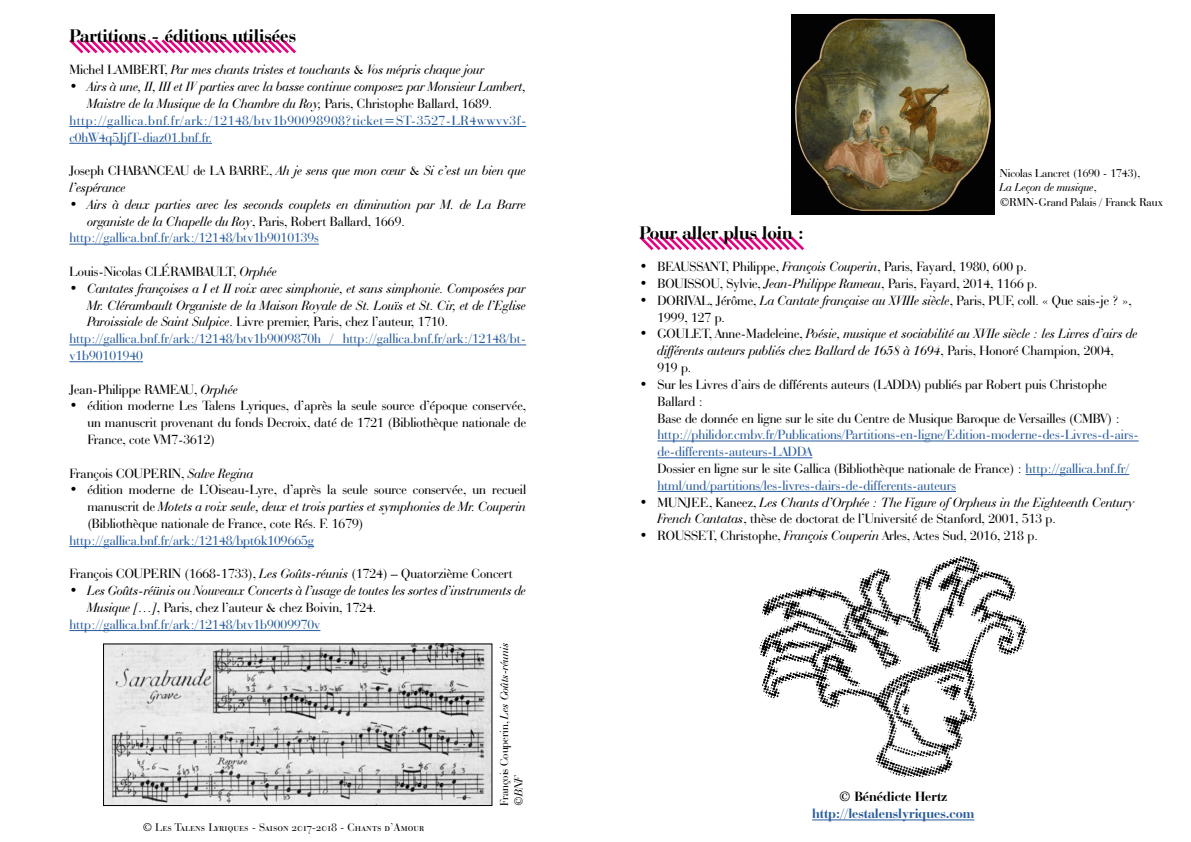
<style>
.page{position:relative;width:1191px;height:842px;background:#fff}
.page>*{position:absolute;margin:0;border:0;box-sizing:border-box;transform-origin:0 0}
.t1{font:700 19px "Bauer Bodoni BT";color:#000}
.t2{font:14px/16.8px "Bauer Bodoni BT";color:#000}
.t3{font:italic 14px/16.8px "Bauer Bodoni BT";color:#000}
.t4{font:14px/16.8px "Bauer Bodoni BT";color:#275b9b}
.t5{font:14px "Bauer Bodoni BT";letter-spacing:.04em;color:#275b9b}
.t6{font:700 14px "Bauer Bodoni BT";color:#275b9b}
.t7{font:700 14px "Bauer Bodoni BT";color:#000}
.t8{font:12px/14.4px "Bauer Bodoni BT";color:#000}
.t9{font:italic 12px/14.4px "Bauer Bodoni BT";color:#000}
.t10{font:11px "Bauer Bodoni Roman SC";color:#000}
.s1{font-style:normal}
.s2{font-style:italic}
.s3{color:#000}
</style>
<div class="page">
<svg style="left:639px;top:236px;width:165px;height:15px"></svg>
<hr style="left:657px;top:441px;width:481px;height:1px;background:#275b9b">
<hr style="left:657px;top:457px;width:155px;height:1px;background:#275b9b">
<hr style="left:1025px;top:474px;width:104px;height:1px;background:#275b9b">
<hr style="left:657px;top:491px;width:299px;height:1px;background:#275b9b">
<hr style="left:812px;top:819px;width:162px;height:1px;background:#275b9b">
<img style="left:759px;top:556px;width:269px;height:222px">
<svg style="left:69px;top:39px;width:227px;height:15px"></svg>
<hr style="left:69px;top:126px;width:457px;height:1px;background:#275b9b">
<hr style="left:69px;top:143px;width:143px;height:1px;background:#275b9b">
<hr style="left:69px;top:244px;width:250px;height:1px;background:#275b9b">
<hr style="left:69px;top:344px;width:457px;height:1px;background:#275b9b">
<hr style="left:69px;top:361px;width:74px;height:1px;background:#275b9b">
<hr style="left:69px;top:546px;width:245px;height:1px;background:#275b9b">
<hr style="left:69px;top:630px;width:251px;height:1px;background:#275b9b">
<img style="left:105px;top:645px;width:385px;height:159px">
<div style="left:103px;top:643px;width:389px;height:163px;border:1px solid #000"></div>
<img style="left:792px;top:14px;width:202px;height:201px">
<h1 class="t1" style="left:69px;top:24px;width:228px">Partitions - éditions utilisées</h1>
<p class="t3" style="left:69px;top:61px;width:417px"><span class="s1">Michel LAMBERT,</span> Par mes chants tristes et touchants <span class="s1">&amp;</span> Vos mépris chaque jour</p>
<p class="t3" style="left:69px;top:78px;width:458px">• Airs à une, II, III et IV parties avec la basse continue composez par Monsieur Lambert,</p>
<p class="t3" style="left:87px;top:95px;width:406px">Maistre de la Musique de la Chambre du Roy, <span class="s1">Paris, Christophe Ballard, 1689.</span></p>
<p class="t5" style="left:69px;top:112px;width:458px">http://gallica.bnf.fr/ark:/12148/btv1b90098908?ticket=ST-3527-LR4wwvv3f-</p>
<p class="t4" style="left:69px;top:128px;width:144px">c0hW4q5JjfT-diaz01.bnf.fr.</p>
<p class="t3" style="left:69px;top:162px;width:458px"><span class="s1">Joseph CHABANCEAU de LA BARRE,</span> Ah je sens que mon cœur <span class="s1">&amp;</span> Si c’est un bien que l’espérance</p>
<p class="t3" style="left:69px;top:196px;width:458px">• Airs à deux parties avec les seconds couplets en diminution par M. de La Barre</p>
<p class="t3" style="left:87px;top:212px;width:319px">organiste de la Chapelle du Roy<span class="s1">, Paris, Robert Ballard, 1669.</span></p>
<p class="t4" style="left:69px;top:229px;width:251px">http://gallica.bnf.fr/ark:/12148/btv1b9010139s</p>
<p class="t2" style="left:69px;top:263px;width:209px">Louis-Nicolas CLÉRAMBAULT, <span class="s2">Orphée</span></p>
<p class="t3" style="left:69px;top:280px;width:458px">• Cantates françoises a I et II voix avec simphonie, et sans simphonie. Composées par</p>
<p class="t3" style="left:87px;top:296px;width:440px">Mr. Clérambault Organiste de la Maison Royale de St. Louïs et St. Cir, et de l’Eglise</p>
<p class="t2" style="left:87px;top:313px;width:362px"><span class="s2">Paroissiale de Saint Sulpice</span>. Livre premier, Paris, chez l’auteur, 1710.</p>
<p class="t4" style="left:69px;top:330px;width:458px">http://gallica.bnf.fr/ark:/12148/btv1b9009870h / http://gallica.bnf.fr/ark:/12148/bt-</p>
<p class="t4" style="left:69px;top:347px;width:75px">v1b90101940</p>
<p class="t2" style="left:69px;top:380px;width:170px">Jean-Philippe RAMEAU, <span class="s2">Orphée</span></p>
<p class="t2" style="left:87px;top:397px;width:440px;text-align:justify;text-indent:-18px">• édition moderne Les Talens Lyriques, d’après la seule source d’époque conservée, un manuscrit provenant du fonds Decroix, daté de 1721 (Bibliothèque nationale de France, cote VM7-3612)</p>
<p class="t2" style="left:69px;top:464px;width:186px">François COUPERIN, <span class="s2">Salve Regina</span></p>
<p class="t2" style="left:87px;top:481px;width:440px;text-align:justify;text-indent:-18px">• édition moderne de L’Oiseau-Lyre, d’après la seule source conservée, un recueil manuscrit de <span class="s2">Motets a voix seule, deux et trois parties et symphonies de Mr. Couperin </span>(Bibliothèque nationale de France, cote Rés. F. 1679)</p>
<p class="t4" style="left:69px;top:532px;width:246px">http://gallica.bnf.fr/ark:/12148/bpt6k109665g</p>
<p class="t2" style="left:69px;top:565px;width:445px">François COUPERIN (1668-1733), <span class="s2">Les Goûts-réunis</span> (1724) – Quatorzième Concert</p>
<p class="t3" style="left:69px;top:582px;width:458px">• Les Goûts-réünis ou Nouveaux Concerts à l’usage de toutes les sortes d’instruments de</p>
<p class="t2" style="left:87px;top:599px;width:290px"><span class="s2">Musique […]</span>, Paris, chez l’auteur &amp; chez Boivin, 1724.</p>
<p class="t4" style="left:69px;top:616px;width:253px">http://gallica.bnf.fr/ark:/12148/btv1b9009970v</p>
<p class="t10" style="left:143px;top:820px;width:283px">© Les Talens Lyriques - Saison 2017-2018 - Chants d’Amour</p>
<p class="t9" style="left:497px;top:806px;width:165px;rotate:-90deg"><span class="s1">François Couperin,</span> Les Goûts-réunis ©BNF</p>
<p class="t8" style="left:999px;top:166px;width:165px">Nicolas Lancret (1690 - 1743),<br><span class="s2">La Leçon de musique</span>, ©RMN-Grand Palais / Franck Raux</p>
<h1 class="t1" style="left:639px;top:221px;width:166px">Pour aller plus loin :</h1>
<p class="t2" style="left:639px;top:258px;width:389px">• BEAUSSANT, Philippe, <span class="s2">François Couperin</span>, Paris, Fayard, 1980, 600 p.</p>
<p class="t2" style="left:639px;top:275px;width:399px">• BOUISSOU, Sylvie, <span class="s2">Jean-Philippe Rameau</span>, Paris, Fayard, 2014, 1166 p.</p>
<p class="t2" style="left:657px;top:292px;width:476px;text-indent:-18px">• DORIVAL, Jérôme, <span class="s2">La Cantate française au XVIIIe siècle</span>, Paris, PUF, coll. « Que sais-je ? »,<br>1999, 127 p.</p>
<p class="t3" style="left:657px;top:325px;width:481px;text-indent:-18px"><span class="s1">• GOULET, Anne-Madeleine,</span> Poésie, musique et sociabilité au XVIIe siècle : les Livres d’airs de différents auteurs publiés chez Ballard de 1658 à 1694<span class="s1">, Paris, Honoré Champion, 2004,<br>919 p.</span></p>
<p class="t2" style="left:657px;top:376px;width:464px;text-indent:-18px">• Sur les Livres d’airs de différents auteurs (LADDA) publiés par Robert puis Christophe<br>Ballard :<br>Base de donnée en ligne sur le site du Centre de Musique Baroque de Versailles (CMBV) :</p>
<p class="t4" style="left:657px;top:426px;width:483px">http://philidor.cmbv.fr/Publications/Partitions-en-ligne/Edition-moderne-des-Livres-d-airs&shy;de-differents-auteurs-LADDA<br><span class="s3">Dossier en ligne sur le site Gallica (Bibliothèque nationale de France) :</span> http://gallica.bnf.fr/ html/und/partitions/les-livres-dairs-de-differents-auteurs</p>
<p class="t3" style="left:657px;top:493px;width:478px;text-indent:-18px"><span class="s1">• MUNJEE, Kaneez,</span> Les Chants d’Orphée : The Figure of Orpheus in the Eighteenth Century<br>French Cantatas<span class="s1">, thèse de doctorat de l’Université de Stanford, 2001, 513 p.</span></p>
<p class="t2" style="left:639px;top:527px;width:400px">• ROUSSET, Christophe, <span class="s2">François Couperin</span> Arles, Actes Sud, 2016, 218 p.</p>
<p class="t7" style="left:839px;top:788px;width:110px">© Bénédicte Hertz</p>
<p class="t6" style="left:812px;top:805px;width:164px">http://lestalenslyriques.com</p>
</div>
